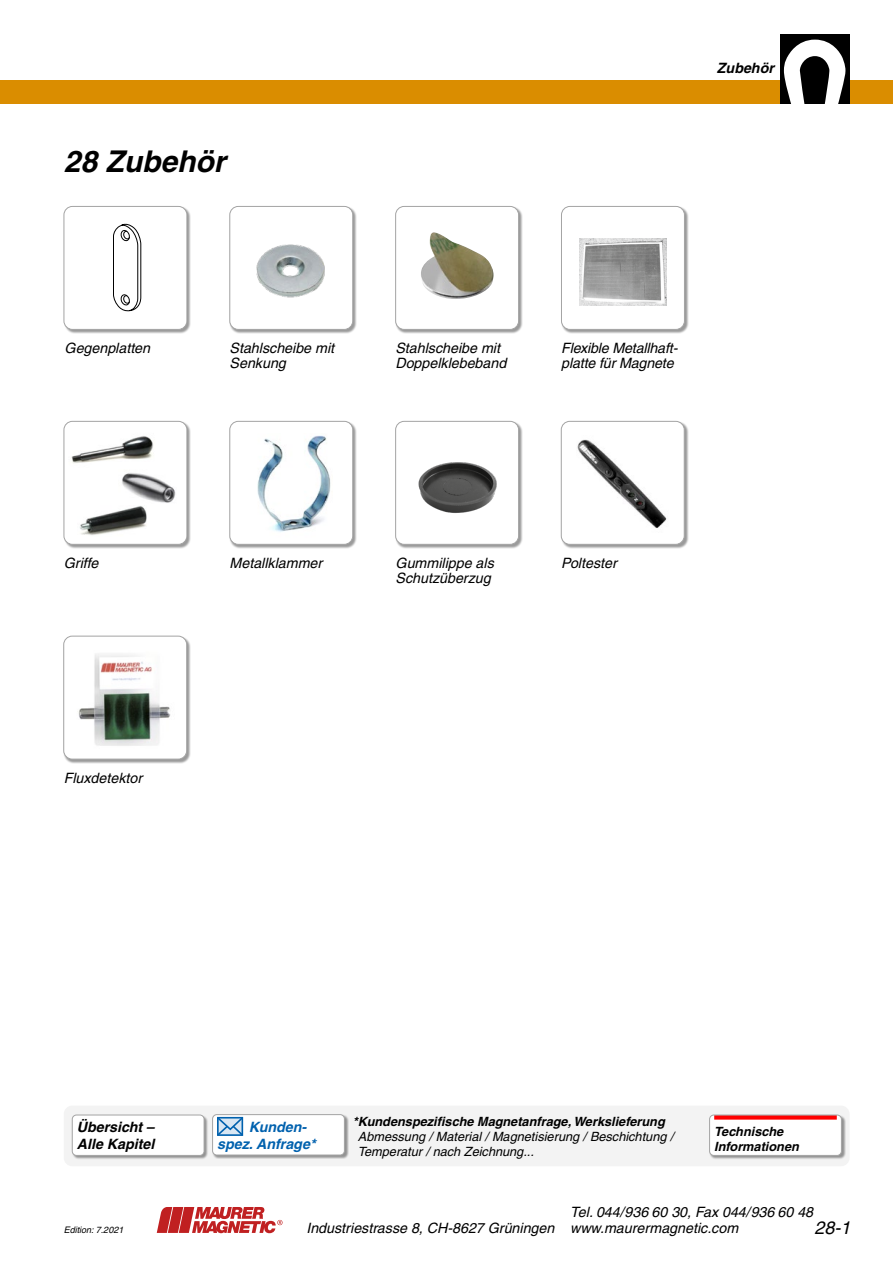
<style>
.page{position:relative;width:893px;height:1263px;background:#fff}
.page>*{position:absolute;margin:0;border:0;box-sizing:border-box;transform-origin:0 0}
._2_Titel__BZ{font:italic 700 30px "Helvetica";color:#000}
.t1{font:italic 18px "Helvetica";color:#000}
._2_Titel{font:italic 14.25px/15px "Helvetica";color:#000}
._2_Titel__BZ-2{font:italic 700 14.25px/16.5px "Helvetica";color:#000}
.Tab__Sägebl{font:italic 700 14.25px/16.5px "Helvetica";color:#0061ae}
._2_Titel-2{font:italic 12.75px/15px "Helvetica";color:#000}
.Tab__Sägebl-2{font:italic 700 12.75px/15px "Helvetica";color:#000}
.Text{font:italic 9px "Helvetica";color:#000}
.s1{font-weight:700}
</style>
<div class="page">
<div style="left:0;top:81px;width:893px;height:23px;background:#da8d00"></div>
<div style="left:780px;top:34px;width:70px;height:70px;background:#000"></div>
<svg style="left:784px;top:40px;width:61px;height:64px"></svg>
<svg style="left:157px;top:1207px;width:125px;height:26px"></svg>
<div style="left:64px;top:206px;width:127px;height:128px;background:#000;opacity:.4"></div>
<div style="left:64px;top:206px;width:123px;height:123px;background:#fff;border-radius:9px"></div>
<div style="left:64px;top:206px;width:123px;height:124px;border:1px solid #a4a4a4;border-radius:9px"></div>
<div style="left:64px;top:421px;width:127px;height:128px;background:#000;opacity:.4"></div>
<div style="left:64px;top:421px;width:123px;height:123px;background:#fff;border-radius:9px"></div>
<div style="left:64px;top:421px;width:123px;height:124px;border:1px solid #a4a4a4;border-radius:9px"></div>
<div style="left:230px;top:421px;width:127px;height:128px;background:#000;opacity:.4"></div>
<div style="left:230px;top:421px;width:123px;height:123px;background:#fff;border-radius:9px"></div>
<div style="left:229px;top:421px;width:124px;height:124px;border:1px solid #a4a4a4;border-radius:9px"></div>
<div style="left:395px;top:421px;width:128px;height:128px;background:#000;opacity:.4"></div>
<div style="left:396px;top:421px;width:123px;height:123px;background:#fff;border-radius:9px"></div>
<div style="left:395px;top:421px;width:124px;height:124px;border:1px solid #a4a4a4;border-radius:9px"></div>
<div style="left:561px;top:421px;width:127px;height:128px;background:#000;opacity:.4"></div>
<div style="left:561px;top:421px;width:123px;height:123px;background:#fff;border-radius:9px"></div>
<div style="left:561px;top:421px;width:124px;height:124px;border:1px solid #a4a4a4;border-radius:9px"></div>
<div style="left:64px;top:636px;width:127px;height:127px;background:#000;opacity:.4"></div>
<div style="left:64px;top:636px;width:123px;height:123px;background:#fff;border-radius:9px"></div>
<div style="left:63px;top:636px;width:124px;height:123px;border:1px solid #a4a4a4;border-radius:9px"></div>
<div style="left:230px;top:206px;width:127px;height:128px;background:#000;opacity:.4"></div>
<div style="left:230px;top:206px;width:123px;height:123px;background:#fff;border-radius:9px"></div>
<div style="left:229px;top:206px;width:124px;height:124px;border:1px solid #a4a4a4;border-radius:9px"></div>
<div style="left:395px;top:206px;width:128px;height:128px;background:#000;opacity:.4"></div>
<div style="left:396px;top:206px;width:123px;height:123px;background:#fff;border-radius:9px"></div>
<div style="left:395px;top:206px;width:124px;height:124px;border:1px solid #a4a4a4;border-radius:9px"></div>
<div style="left:561px;top:206px;width:128px;height:128px;background:#000;opacity:.4"></div>
<div style="left:561px;top:206px;width:123px;height:123px;background:#fff;border-radius:9px"></div>
<div style="left:561px;top:206px;width:124px;height:124px;border:1px solid #a4a4a4;border-radius:9px"></div>
<img style="left:579px;top:239px;width:87px;height:66px">
<img style="left:256px;top:244px;width:69px;height:54px">
<img style="left:421px;top:232px;width:73px;height:67px">
<img style="left:418px;top:462px;width:79px;height:51px">
<img style="left:80px;top:506px;width:67px;height:29px">
<img style="left:257px;top:435px;width:74px;height:97px">
<img style="left:122px;top:473px;width:54px;height:30px">
<img style="left:71px;top:436px;width:82px;height:27px">
<svg style="left:113px;top:224px;width:28px;height:88px"></svg>
<div style="left:64px;top:1105px;width:786px;height:61px;background:#f3f3f3;border-radius:9px"></div>
<img style="left:577px;top:439px;width:90px;height:89px">
<img style="left:78px;top:654px;width:93px;height:92px">
<div style="left:212px;top:1114px;width:137px;height:45px;background:#000;opacity:.4"></div>
<div style="left:213px;top:1114px;width:131px;height:41px;background:#fff;border-radius:4px"></div>
<div style="left:212px;top:1114px;width:133px;height:41px;border:1px solid #a4a4a4;border-radius:4px"></div>
<svg style="left:216px;top:1115px;width:29px;height:21px"></svg>
<div style="left:709px;top:1115px;width:137px;height:44px;background:#000;opacity:.4"></div>
<div style="left:710px;top:1115px;width:131px;height:40px;background:#fff;border-radius:4px"></div>
<hr style="left:714px;top:1115px;width:123px;height:4px;background:#f00">
<div style="left:709px;top:1115px;width:133px;height:41px;border:1px solid #a4a4a4;border-radius:4px"></div>
<div style="left:72px;top:1115px;width:137px;height:44px;background:#000;opacity:.4"></div>
<div style="left:72px;top:1115px;width:132px;height:40px;background:#fff;border-radius:4px"></div>
<div style="left:72px;top:1115px;width:132px;height:41px;border:1px solid #a4a4a4;border-radius:4px"></div>
<p class="_2_Titel__BZ" style="left:64px;top:143px;width:163px">28 Zubehör</p>
<p class="_2_Titel__BZ-2" style="left:717px;top:59px;width:59px">Zubehör</p>
<p class="_2_Titel" style="left:65px;top:341px;width:87px">Gegenplatten</p>
<p class="_2_Titel" style="left:561px;top:341px;width:118px">Flexible Metallhaft&shy;platte für Magnete</p>
<p class="_2_Titel" style="left:230px;top:341px;width:106px">Stahlscheibe mit<br>Senkung</p>
<p class="_2_Titel" style="left:395px;top:341px;width:112px">Stahlscheibe mit<br>Doppelklebeband</p>
<p class="_2_Titel" style="left:64px;top:556px;width:36px">Griffe</p>
<p class="_2_Titel" style="left:230px;top:556px;width:94px">Metallklammer</p>
<p class="_2_Titel" style="left:396px;top:556px;width:100px">Gummilippe als<br>Schutzüberzug</p>
<p class="_2_Titel" style="left:561px;top:556px;width:57px">Poltester</p>
<p class="_2_Titel" style="left:64px;top:770px;width:80px">Fluxdetektor</p>
<p class="_2_Titel__BZ-2" style="left:77px;top:1119px;width:79px">Übersicht –<br>Alle Kapitel</p>
<p class="_2_Titel-2" style="left:358px;top:1114px;width:317px;text-indent:-5px"><span class="s1">*Kundenspezifische Magnetanfrage, Werkslieferung<br></span>Abmessung / Material / Magnetisierung / Beschichtung /<br>Temperatur / nach Zeichnung...</p>
<p class="Tab__Sägebl" style="left:217px;top:1118px;width:100px;text-indent:32px">Kunden&shy;spez. Anfrage*</p>
<p class="Tab__Sägebl-2" style="left:714px;top:1123px;width:86px">Technische<br>Informationen</p>
<p class="_2_Titel" style="left:306px;top:1204px;width:508px;line-height:15.8px;text-indent:264px">Tel. 044/936 60 30, Fax 044/936 60 48<br>Industriestrasse 8, CH-8627 Grüningen www.maurermagnetic.com</p>
<p class="Text" style="left:64px;top:1224px;width:61px">Edition: 7.2021</p>
<p class="t1" style="left:814px;top:1217px;width:38px">28-1</p>
</div>
